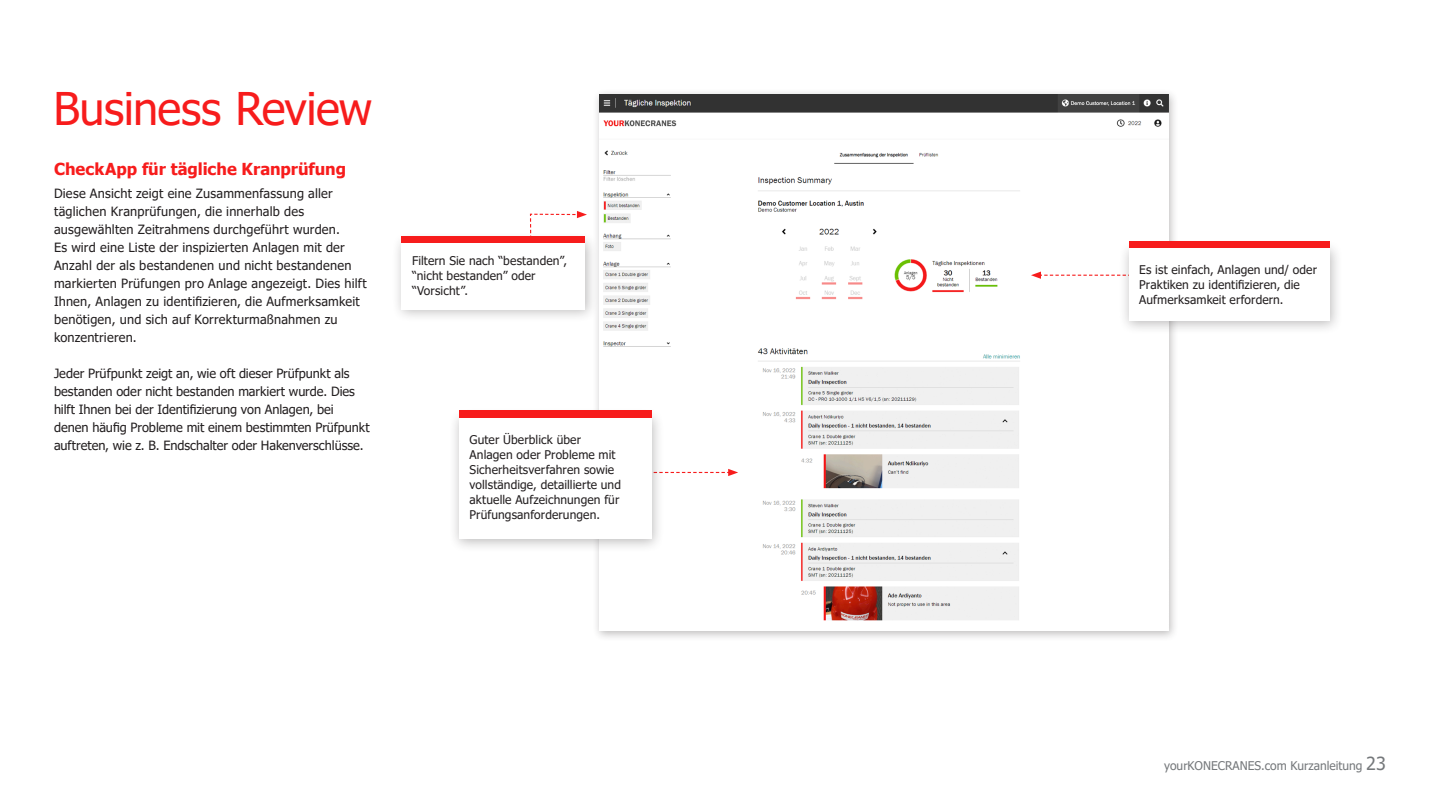
<style>
.page{position:relative;width:1440px;height:810px;background:#fff}
.page>*{position:absolute;margin:0;border:0;box-sizing:border-box;transform-origin:0 0}
.Headline_Inside{font:45px "Tahoma";letter-spacing:-.015em;color:#f71c1c}
.Subhead_for_body_copy{font:700 16.5px "Tahoma";color:#f71c1c}
.Body_copy{font:12.75px/18px "Tahoma";letter-spacing:.01em;color:#231f20}
.Box_text{font:12px/15px "Tahoma";letter-spacing:.01em;color:#231f20}
.t1{font:12px "Tahoma";color:#75787b}
.s1{font-size:18px}
</style>
<div class="page">
<div style="left:592px;top:88px;width:586px;height:554px;background:#231f20;opacity:.3"></div>
<img style="left:599px;top:94px;width:570px;height:537px">
<svg style="left:1031px;top:272px;width:88px;height:7px"></svg>
<svg style="left:664px;top:469px;width:74px;height:7px"></svg>
<div style="left:1119px;top:239px;width:224px;height:96px;background:#231f20;opacity:.3"></div>
<div style="left:1129px;top:248px;width:200px;height:72px;background:#fff"></div>
<div style="left:1129px;top:242px;width:200px;height:6px;background:#f71c1c"></div>
<div style="left:449px;top:408px;width:215px;height:145px;background:#231f20;opacity:.3"></div>
<div style="left:459px;top:416px;width:192px;height:122px;background:#fff"></div>
<div style="left:459px;top:410px;width:192px;height:8px;background:#f71c1c"></div>
<svg style="left:529px;top:211px;width:58px;height:21px"></svg>
<div style="left:391px;top:232px;width:207px;height:91px;background:#231f20;opacity:.3"></div>
<div style="left:401px;top:242px;width:184px;height:67px;background:#fff"></div>
<div style="left:401px;top:237px;width:184px;height:6px;background:#f71c1c"></div>
<p class="Headline_Inside" style="left:53px;top:79px;width:320px">Business Review</p>
<p class="Subhead_for_body_copy" style="left:54px;top:157px;width:294px">CheckApp für tägliche Kranprüfung</p>
<p class="Body_copy" style="left:54px;top:185px;width:314px">Diese Ansicht zeigt eine Zusammenfassung aller täglichen Kranprüfungen, die innerhalb des ausgewählten Zeitrahmens durchgeführt wurden.<br>Es wird eine Liste der inspizierten Anlagen mit der Anzahl der als bestandenen und nicht bestandenen markierten Prüfungen pro Anlage angezeigt. Dies hilft Ihnen, Anlagen zu identifizieren, die Aufmerksamkeit benötigen, und sich auf Korrekturmaßnahmen zu konzentrieren.</p>
<p class="Body_copy" style="left:54px;top:365px;width:317px">Jeder Prüfpunkt zeigt an, wie oft dieser Prüfpunkt als bestanden oder nicht bestanden markiert wurde. Dies hilft Ihnen bei der Identifizierung von Anlagen, bei denen häufig Probleme mit einem bestimmten Prüfpunkt auftreten, wie z. B. Endschalter oder Hakenverschlüsse.</p>
<p class="Box_text" style="left:412px;top:254px;width:157px">Filtern Sie nach “bestanden”, “nicht bestanden” oder “Vorsicht”.</p>
<p class="Box_text" style="left:470px;top:433px;width:153px">Guter Überblick über<br>Anlagen oder Probleme mit<br>Sicherheitsverfahren sowie vollständige, detaillierte und aktuelle Aufzeichnungen für<br>Prüfungsanforderungen.</p>
<p class="Box_text" style="left:1139px;top:262px;width:179px">Es ist einfach, Anlagen und/ oder<br>Praktiken zu identifizieren, die<br>Aufmerksamkeit erfordern.</p>
<p class="t1" style="left:1164px;top:757px;width:223px">yourKONECRANES.com Kurzanleitung <span class="s1">23</span></p>
</div>
